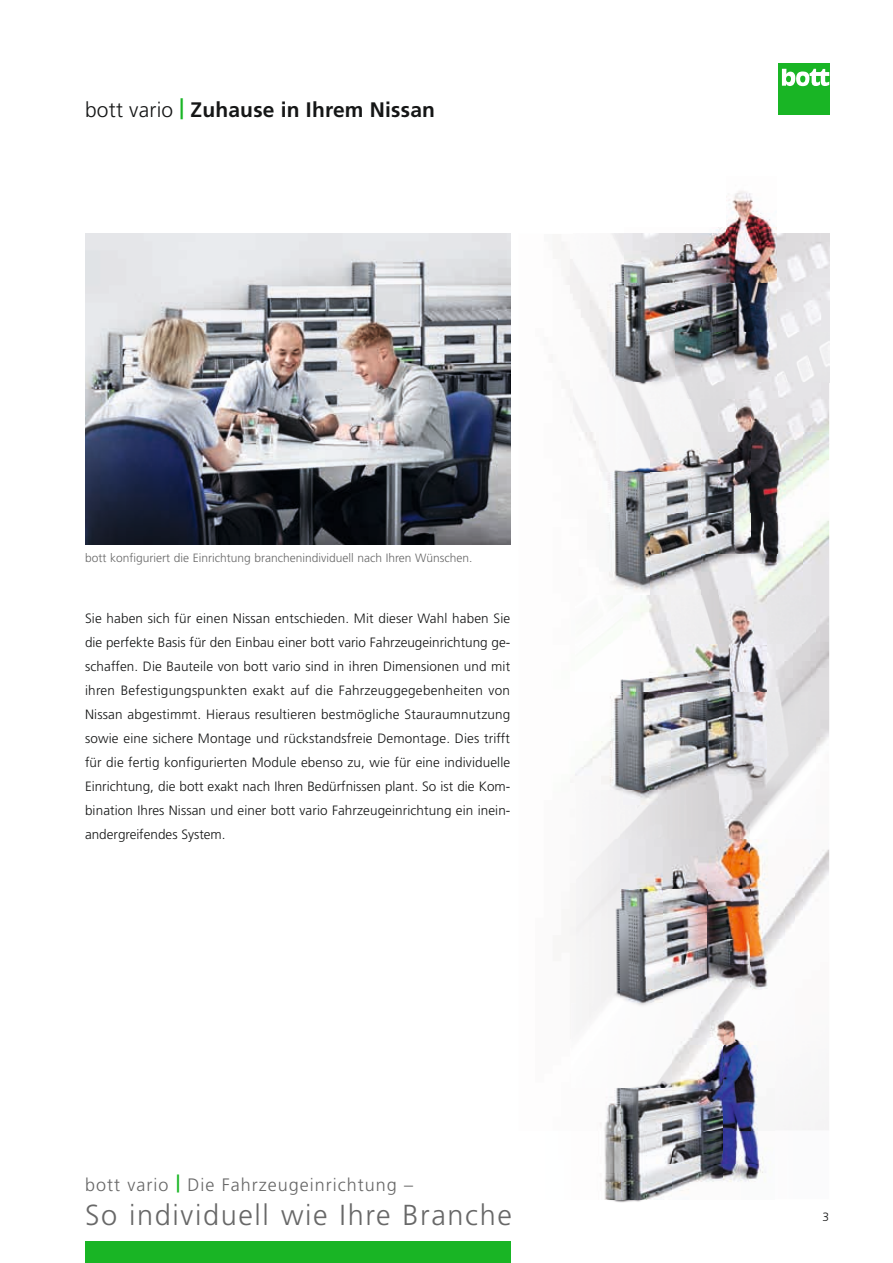
<style>
.page{position:relative;width:893px;height:1263px;background:#fff}
.page>*{position:absolute;margin:0;border:0;box-sizing:border-box;transform-origin:0 0}
.t1{font:300 28.95px "Frutiger LT Pro";letter-spacing:.055em;color:#686868}
.t2{font:700 21px "Frutiger LT Pro";letter-spacing:.01em;color:#151616}
.t3{font:300 18px "Frutiger LT Pro";letter-spacing:.055em;color:#686868}
.t4{font:300 13.5px/24px "Frutiger LT Pro";letter-spacing:.005em;color:#151616;text-align:justify}
.t5{font:300 12px "Frutiger LT Pro";color:#686868}
.t6{font:300 12px "Frutiger LT Pro";color:#151616}
.s1{font-weight:300}
.s2{color:#19b525}
</style>
<div class="page">
<div style="left:778px;top:64px;width:51px;height:51px;background:#19b525"></div>
<svg style="left:782px;top:69px;width:47px;height:17px"></svg>
<img style="left:85px;top:234px;width:425px;height:310px">
<img style="left:795px;top:432px;width:34px;height:485px">
<img style="left:573px;top:191px;width:256px;height:191px">
<img style="left:573px;top:382px;width:51px;height:50px">
<img style="left:624px;top:382px;width:154px;height:17px">
<img style="left:778px;top:382px;width:51px;height:50px">
<img style="left:576px;top:805px;width:219px;height:185px">
<img style="left:582px;top:990px;width:162px;height:13px">
<img style="left:600px;top:399px;width:202px;height:196px">
<img style="left:575px;top:595px;width:240px;height:195px">
<div style="left:575px;top:790px;width:48px;height:49px;background:#f7f6f7"></div>
<img style="left:623px;top:790px;width:144px;height:15px">
<img style="left:767px;top:790px;width:48px;height:49px">
<img style="left:604px;top:1130px;width:162px;height:73px">
<img style="left:600px;top:1087px;width:22px;height:43px">
<img style="left:622px;top:1040px;width:137px;height:90px">
<img style="left:582px;top:1003px;width:156px;height:37px">
<div style="left:85px;top:1242px;width:425px;height:21px;background:#19b525"></div>
<h2 class="t2" style="left:85px;top:97px;width:352px"><span class="s1">bott vario</span> <span class="s2">|</span> Zuhause in Ihrem Nissan</h2>
<p class="t5" style="left:85px;top:551px;width:389px">bott konfiguriert die Einrichtung branchenindividuell nach Ihren Wünschen.</p>
<p class="t4" style="left:85px;top:607px;width:427px">Sie haben sich für einen Nissan entschieden. Mit dieser Wahl haben Sie die perfekte Basis für den Einbau einer bott vario Fahrzeugeinrichtung ge&shy;schaffen. Die Bauteile von bott vario sind in ihren Dimensionen und mit ihren Befestigungspunkten exakt auf die Fahrzeuggegebenheiten von Nissan abgestimmt. Hieraus resultieren bestmögliche Stauraumnutzung sowie eine sichere Montage und rückstandsfreie Demontage. Dies trifft für die fertig konfigurierten Module ebenso zu, wie für eine individuelle Einrichtung, die bott exakt nach Ihren Bedürfnissen plant. So ist die Kom&shy;bination Ihres Nissan und einer bott vario Fahrzeugeinrichtung ein inein&shy;andergreifendes System.</p>
<h3 class="t3" style="left:85px;top:1174px;width:330px">bott vario <sup>|</sup> Die Fahrzeugeinrichtung –</h3>
<h1 class="t1" style="left:85px;top:1198px;width:428px">So individuell wie Ihre Branche</h1>
<p class="t6" style="left:822px;top:1210px;width:8px">3</p>
</div>
